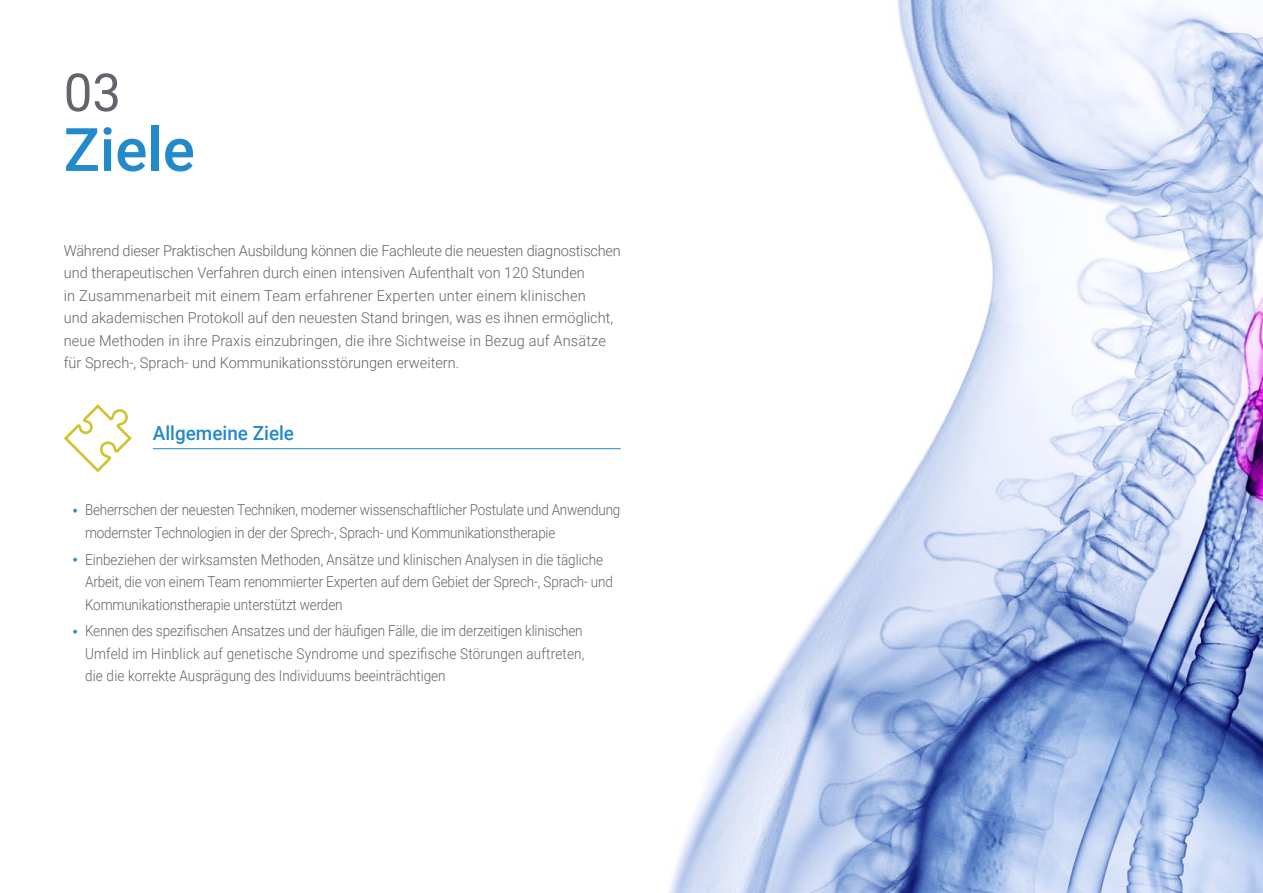
<style>
.page{position:relative;width:1263px;height:893px;background:#fff}
.page>*{position:absolute;margin:0;border:0;box-sizing:border-box;transform-origin:0 0}
.t1{font:500 60px "Roboto";color:#2289ca}
.t2{font:52.5px "Roboto";color:#61646a}
.t3{font:500 19.5px "Roboto";color:#2289ca}
.t4{font:300 15px/22.5px "Roboto";color:#61646a;scale:.9 1}
.t5{font:300 15px/22.5px "Roboto";color:#61646a}
</style>
<div class="page">
<img style="left:668px;top:0;width:595px;height:893px">
<hr style="left:153px;top:448px;width:468px;height:1px;background:#2289ca">
<svg style="left:64px;top:404px;width:68px;height:68px"></svg>
<h2 class="t2" style="left:64px;top:56px;width:59px">03</h2>
<h1 class="t1" style="left:64px;top:108px;width:133px">Ziele</h1>
<p class="t5" style="left:64px;top:239px;width:558px">Während dieser Praktischen Ausbildung können die Fachleute die neuesten diagnostischen und therapeutischen Verfahren durch einen intensiven Aufenthalt von 120 Stunden<br>in Zusammenarbeit mit einem Team erfahrener Experten unter einem klinischen<br>und akademischen Protokoll auf den neuesten Stand bringen, was es ihnen ermöglicht, neue Methoden in ihre Praxis einzubringen, die ihre Sichtweise in Bezug auf Ansätze für Sprech-, Sprach- und Kommunikationsstörungen erweitern.</p>
<h3 class="t3" style="left:153px;top:420px;width:143px">Allgemeine Ziele</h3>
<p class="t4" style="left:85px;top:498px;width:596px">Beherrschen der neuesten Techniken, moderner wissenschaftlicher Postulate und Anwendung modernster Technologien in der der Sprech-, Sprach- und Kommunikationstherapie</p>
<p class="t4" style="left:85px;top:548px;width:588px">Einbeziehen der wirksamsten Methoden, Ansätze und klinischen Analysen in die tägliche<br>Arbeit, die von einem Team renommierter Experten auf dem Gebiet der Sprech-, Sprach- und<br>Kommunikationstherapie unterstützt werden</p>
<p class="t4" style="left:85px;top:619px;width:556px;text-align:justify">Kennen des spezifischen Ansatzes und der häufigen Fälle, die im derzeitigen klinischen Umfeld im Hinblick auf genetische Syndrome und spezifische Störungen auftreten, die die korrekte Ausprägung des Individuums beeinträchtigen</p>
</div>
